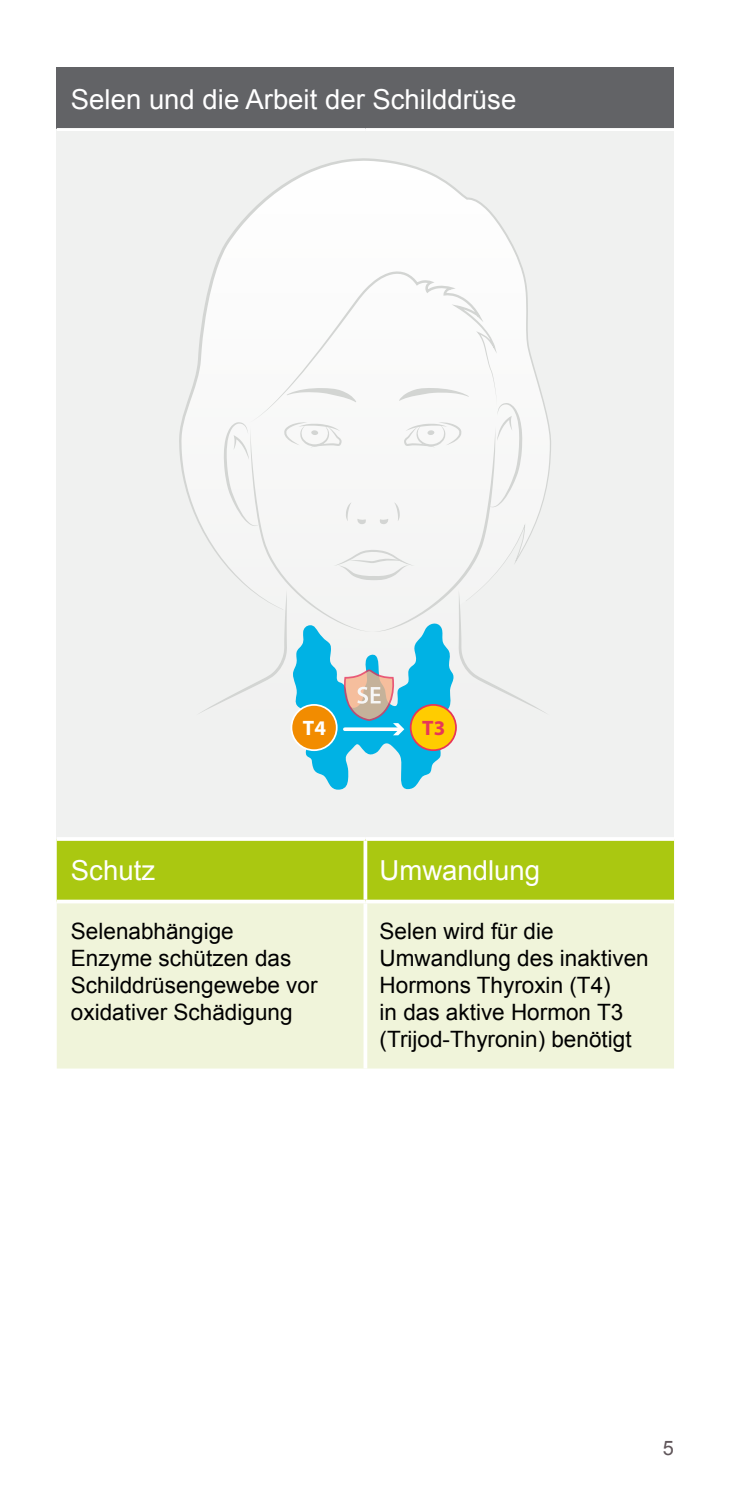
<style>
.page{position:relative;width:745px;height:1489px;background:#fff}
.page>*{position:absolute;margin:0;border:0;box-sizing:border-box;transform-origin:0 0}
.Headline_Balken_11_P{font:27.5px "Arial";color:#fff}
.tabelle_11_Pt{font:27.5px "Arial";color:#fff}
.tabelle_9_Pt{font:22.5px/27px "Arial";color:#000}
.t1{font:700 21px "Myriad Pro";color:#fff}
.t2{font:700 21px "Myriad Pro";color:#e73559}
.t3{font:20px "Arial";color:#60565a}
</style>
<div class="page">
<div style="left:57px;top:67px;width:616px;height:63px;background:#626366"></div>
<div style="left:57px;top:840px;width:616px;height:59px;background:#aac811"></div>
<div style="left:57px;top:903px;width:616px;height:165px;background:#f0f4da"></div>
<hr style="left:57px;top:128px;width:308px;height:4px;background:#fff">
<hr style="left:365px;top:128px;width:308px;height:4px;background:#f8f8f8">
<svg style="left:363px;top:840px;width:4px;height:59px"></svg>
<svg style="left:57px;top:899px;width:308px;height:1px"></svg>
<svg style="left:365px;top:899px;width:308px;height:3px"></svg>
<svg style="left:363px;top:903px;width:4px;height:165px"></svg>
<div style="left:57px;top:132px;width:616px;height:705px;background:#f0f1f0"></div>
<svg style="left:179px;top:158px;width:372px;height:359px;fill:#fcfcfc"></svg>
<svg style="left:196px;top:271px;width:353px;height:519px"></svg>
<p class="Headline_Balken_11_P" style="left:71px;top:81px;width:446px">Selen und die Arbeit der Schilddrüse</p>
<p class="t1" style="left:303px;top:714px;width:25px">T4</p>
<p class="t2" style="left:422px;top:714px;width:25px">T3</p>
<p class="tabelle_11_Pt" style="left:71px;top:852px;width:86px">Schutz</p>
<p class="tabelle_11_Pt" style="left:379px;top:852px;width:162px">Umwandlung</p>
<p class="tabelle_9_Pt" style="left:71px;top:918px;width:248px">Selenabhängige<br>Enzyme schützen das<br>Schilddrüsengewebe vor oxidativer Schädigung</p>
<p class="tabelle_9_Pt" style="left:379px;top:918px;width:270px">Selen wird für die<br>Umwandlung des inaktiven<br>Hormons Thyroxin (T4)<br>in das aktive Hormon T3 (Trijod-Thyronin) benötigt</p>
<p class="t3" style="left:662px;top:1434px;width:13px">5</p>
</div>
